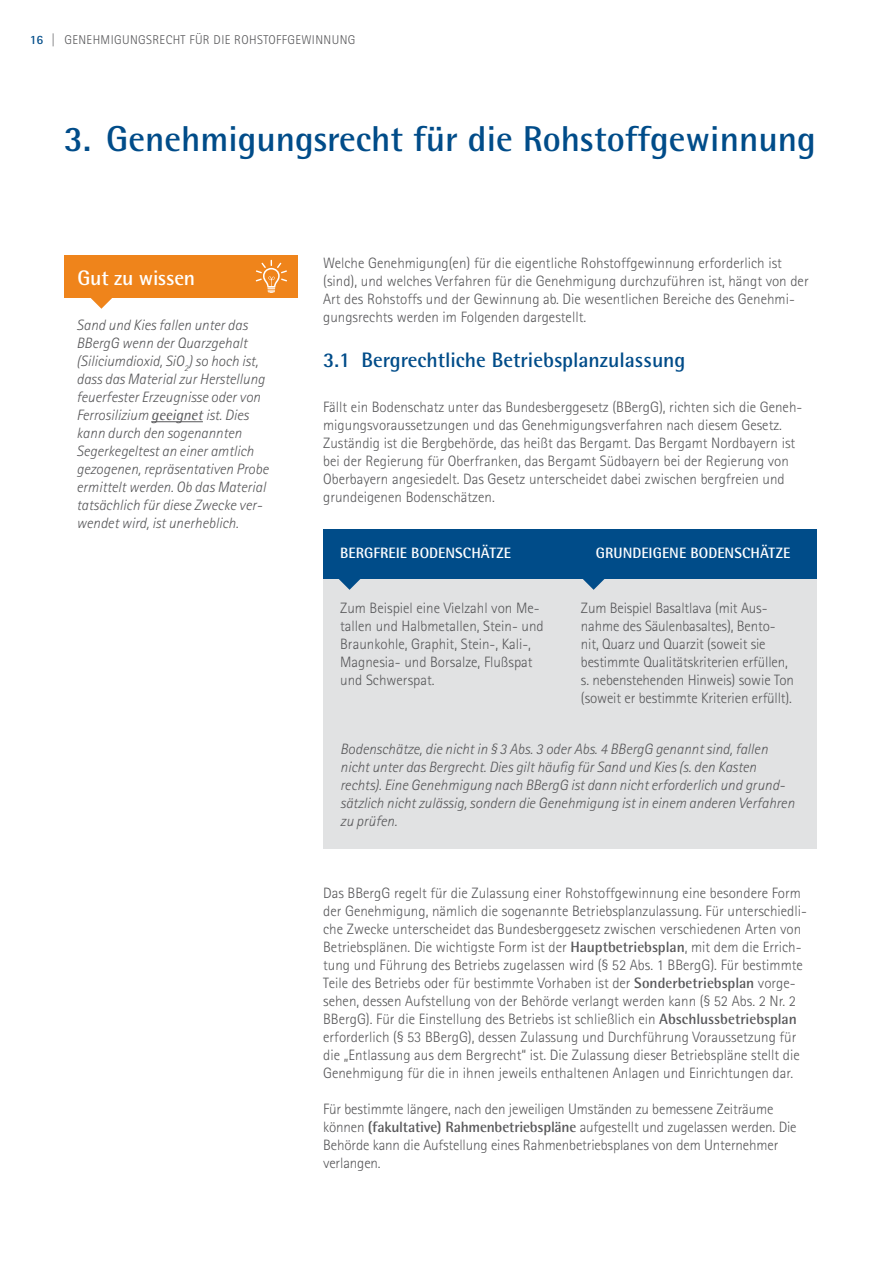
<style>
.page{position:relative;width:893px;height:1263px;background:#fff}
.page>*{position:absolute;margin:0;border:0;box-sizing:border-box;transform-origin:0 0}
.t1{font:700 36px "Agfa Rotis Semisans";color:#004c89}
.t2{font:700 21px "Agfa Rotis Semisans";color:#004c89}
.t3{font:700 21px "Agfa Rotis Semisans";letter-spacing:-.01em;color:#fff}
.t4{font:300 15px/18px "Agfa Rotis Sans Serif";color:#58585a}
.t5{font:italic 300 15px/18px "Agfa Rotis Sans Serif";color:#58585a}
.t6{font:700 15px "Agfa Rotis Semisans";letter-spacing:.005em;color:#fff}
.t7{font:300 12.75px "Agfa Rotis Sans Serif";letter-spacing:.03em;color:#58585a}
.s1{font-weight:700;color:#004c89}
.s2{font-family:"Agfa Rotis Semisans";font-weight:400}
.s3{font-family:"Agfa Rotis Semisans";font-weight:700}
</style>
<div class="page">
<hr style="left:151px;top:421px;width:52px;height:1px;background:#58585a">
<svg style="left:90px;top:298px;width:22px;height:11px"></svg>
<div style="left:64px;top:255px;width:234px;height:43px;background:#ef841b"></div>
<svg style="left:256px;top:260px;width:31px;height:33px"></svg>
<div style="left:323px;top:579px;width:493px;height:270px;background:#e1e2e3"></div>
<div style="left:323px;top:529px;width:493px;height:50px;background:#004c89"></div>
<svg style="left:339px;top:579px;width:22px;height:11px"></svg>
<svg style="left:583px;top:579px;width:22px;height:11px"></svg>
<p class="t7" style="left:30px;top:32px;width:327px"><span class="s1">16</span> | GENEHMIGUNGSRECHT FÜR DIE ROHSTOFFGEWINNUNG</p>
<h1 class="t1" style="left:64px;top:116px;width:753px">3. Genehmigungsrecht für die Rohstoffgewinnung</h1>
<h2 class="t3" style="left:78px;top:265px;width:119px">Gut zu wissen</h2>
<p class="t5" style="left:77px;top:316px;width:193px">Sand und Kies fallen unter das<br>BBergG wenn der Quarzgehalt (Siliciumdioxid, SiO<sub>2</sub>) so hoch ist, dass das Material zur Herstellung feuerfester Erzeugnisse oder von<br>Ferrosilizium <span class="s2">geeignet</span> ist. Dies kann durch den sogenannten<br>Segerkegeltest an einer amtlich gezogenen, repräsentativen Probe ermittelt werden. Ob das Material tatsächlich für diese Zwecke ver&shy;wendet wird, ist unerheblich.</p>
<p class="t4" style="left:323px;top:254px;width:487px">Welche Genehmigung(en) für die eigentliche Rohstoffgewinnung erforderlich ist (sind), und welches Verfahren für die Genehmigung durchzuführen ist, hängt von der Art des Rohstoffs und der Gewinnung ab. Die wesentlichen Bereiche des Genehmi&shy;gungsrechts werden im Folgenden dargestellt.</p>
<h2 class="t2" style="left:323px;top:347px;width:364px">3.1 Bergrechtliche Betriebsplanzulassung</h2>
<p class="t4" style="left:323px;top:398px;width:481px">Fällt ein Bodenschatz unter das Bundesberggesetz (BBergG), richten sich die Geneh&shy;migungsvoraussetzungen und das Genehmigungsverfahren nach diesem Gesetz.<br>Zuständig ist die Bergbehörde, das heißt das Bergamt. Das Bergamt Nordbayern ist bei der Regierung für Oberfranken, das Bergamt Südbayern bei der Regierung von Oberbayern angesiedelt. Das Gesetz unterscheidet dabei zwischen bergfreien und grundeigenen Bodenschätzen.</p>
<p class="t6" style="left:340px;top:544px;width:172px">BERGFREIE BODENSCHÄTZE</p>
<p class="t6" style="left:596px;top:544px;width:196px">GRUNDEIGENE BODENSCHÄTZE</p>
<p class="t4" style="left:340px;top:599px;width:205px">Zum Beispiel eine Vielzahl von Me&shy;tallen und Halbmetallen, Stein- und<br>Braunkohle, Graphit, Stein-, Kali-,<br>Magnesia- und Borsalze, Flußspat und Schwerspat.</p>
<p class="t4" style="left:581px;top:599px;width:215px">Zum Beispiel Basaltlava (mit Aus&shy;nahme des Säulenbasaltes), Bento&shy;nit, Quarz und Quarzit (soweit sie bestimmte Qualitätskriterien erfüllen, s. nebenstehenden Hinweis) sowie Ton (soweit er bestimmte Kriterien erfüllt).</p>
<p class="t5" style="left:340px;top:740px;width:456px">Bodenschätze, die nicht in § 3 Abs. 3 oder Abs. 4 BBergG genannt sind, fallen nicht unter das Bergrecht. Dies gilt häufig für Sand und Kies (s. den Kasten rechts). Eine Genehmigung nach BBergG ist dann nicht erforderlich und grund&shy;sätzlich nicht zulässig, sondern die Genehmigung ist in einem anderen Verfahren zu prüfen.</p>
<p class="t4" style="left:323px;top:884px;width:485px">Das BBergG regelt für die Zulassung einer Rohstoffgewinnung eine besondere Form der Genehmigung, nämlich die sogenannte Betriebsplanzulassung. Für unterschiedli&shy;che Zwecke unterscheidet das Bundesberggesetz zwischen verschiedenen Arten von Betriebsplänen. Die wichtigste Form ist der <span class="s3">Hauptbetriebsplan</span>, mit dem die Errich&shy;tung und Führung des Betriebs zugelassen wird (§ 52 Abs. 1 BBergG). Für bestimmte Teile des Betriebs oder für bestimmte Vorhaben ist der <span class="s3">Sonderbetriebsplan</span> vorge&shy;sehen, dessen Aufstellung von der Behörde verlangt werden kann (§ 52 Abs. 2 Nr. 2<br>BBergG). Für die Einstellung des Betriebs ist schließlich ein <span class="s3">Abschlussbetriebsplan </span>erforderlich (§ 53 BBergG), dessen Zulassung und Durchführung Voraussetzung für die „Entlassung aus dem Bergrecht“ ist. Die Zulassung dieser Betriebspläne stellt die Genehmigung für die in ihnen jeweils enthaltenen Anlagen und Einrichtungen dar.</p>
<p class="t4" style="left:323px;top:1100px;width:475px">Für bestimmte längere, nach den jeweiligen Umständen zu bemessene Zeiträume können <span class="s3">(fakultative) Rahmenbetriebspläne</span> aufgestellt und zugelassen werden. Die Behörde kann die Aufstellung eines Rahmenbetriebsplanes von dem Unternehmer verlangen.</p>
</div>
